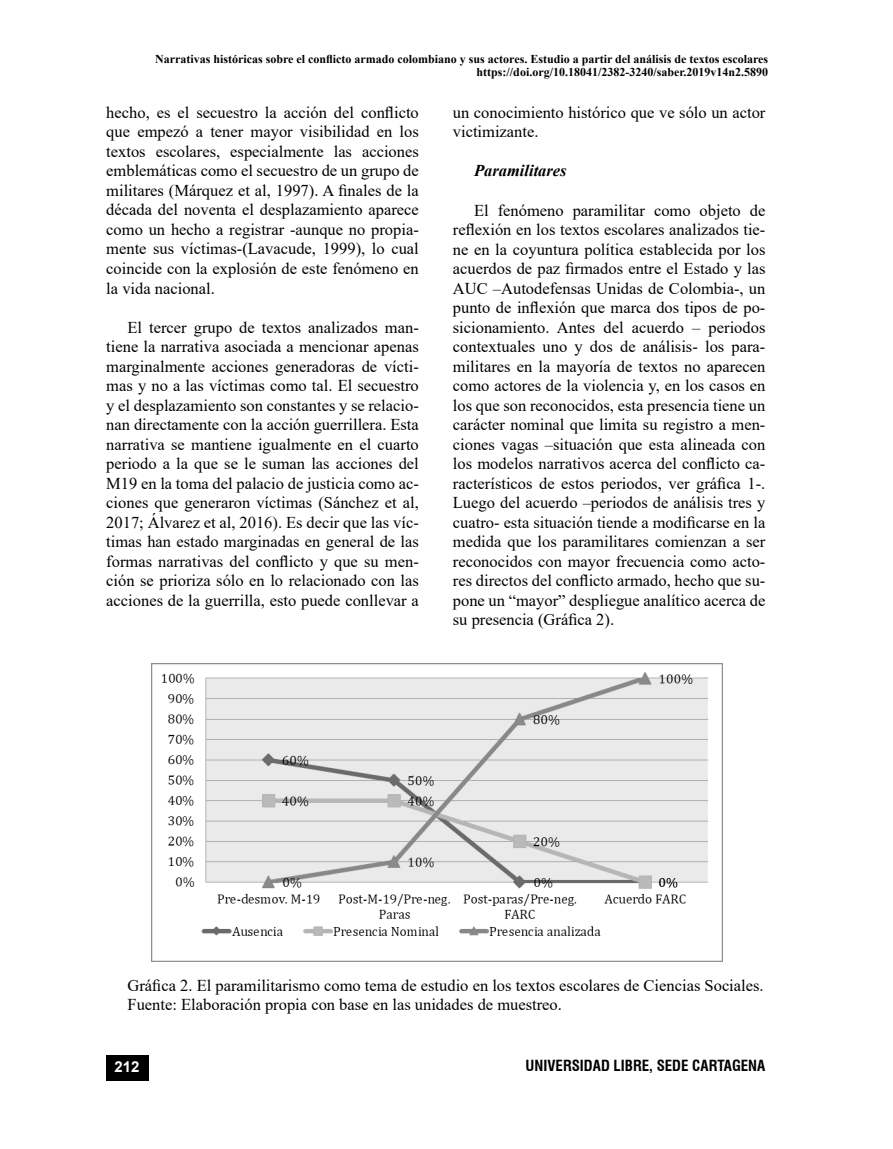
<style>
.page{position:relative;width:893px;height:1149px;background:#fff}
.page>*{position:absolute;margin:0;border:0;box-sizing:border-box;transform-origin:0 0}
.t1{font:16.5px/19.5px "Times New Roman";color:#000;text-align:justify}
.t2{font:italic 700 16.5px "Times New Roman";color:#000}
.t3{font:700 condensed 15px "Swiss 721 BT";color:#000}
.t4{font:700 15px "Arial";color:#fff}
.t5{font:700 12px/13.5px "Times New Roman";color:#000;text-align:right}
</style>
<div class="page">
<div style="left:106px;top:1054px;width:43px;height:26px;background:#000"></div>
<img style="left:152px;top:663px;width:571px;height:298px">
<p class="t5" style="left:155px;top:52px;width:615px">Narrativas históricas sobre el conflicto armado colombiano y sus actores. Estudio a partir del análisis de textos escolares https://doi.org/10.18041/2382-3240/saber.2019v14n2.5890</p>
<p class="t1" style="left:106px;top:102px;width:314px">hecho, es el secuestro la acción del conflicto que empezó a tener mayor visibilidad en los textos escolares, especialmente las acciones emblemáticas como el secuestro de un grupo de militares (Márquez et al, 1997). A finales de la década del noventa el desplazamiento aparece como un hecho a registrar -aunque no propia&shy;mente sus víctimas-(Lavacude, 1999), lo cual coincide con la explosión de este fenómeno en la vida nacional.</p>
<p class="t1" style="left:106px;top:316px;width:314px;text-indent:21px">El tercer grupo de textos analizados man&shy;tiene la narrativa asociada a mencionar apenas marginalmente acciones generadoras de vícti&shy;mas y no a las víctimas como tal. El secuestro y el desplazamiento son constantes y se relacio&shy;nan directamente con la acción guerrillera. Esta narrativa se mantiene igualmente en el cuarto periodo a la que se le suman las acciones del M19 en la toma del palacio de justicia como ac&shy;ciones que generaron víctimas (Sánchez et al, 2017; Álvarez et al, 2016). Es decir que las víc&shy;timas han estado marginadas en general de las formas narrativas del conflicto y que su men&shy;ción se prioriza sólo en lo relacionado con las acciones de la guerrilla, esto puede conllevar a</p>
<p class="t1" style="left:453px;top:102px;width:314px">un conocimiento histórico que ve sólo un actor victimizante.</p>
<p class="t2" style="left:474px;top:159px;width:94px">Paramilitares</p>
<p class="t1" style="left:453px;top:200px;width:314px;text-indent:21px">El fenómeno paramilitar como objeto de reflexión en los textos escolares analizados tie&shy;ne en la coyuntura política establecida por los acuerdos de paz firmados entre el Estado y las AUC –Autodefensas Unidas de Colombia-, un punto de inflexión que marca dos tipos de po&shy;sicionamiento. Antes del acuerdo – periodos contextuales uno y dos de análisis- los para&shy;militares en la mayoría de textos no aparecen como actores de la violencia y, en los casos en los que son reconocidos, esta presencia tiene un carácter nominal que limita su registro a men&shy;ciones vagas –situación que esta alineada con los modelos narrativos acerca del conflicto ca&shy;racterísticos de estos periodos, ver gráfica 1-.<br>Luego del acuerdo –periodos de análisis tres y cuatro- esta situación tiende a modificarse en la medida que los paramilitares comienzan a ser reconocidos con mayor frecuencia como acto&shy;res directos del conflicto armado, hecho que su&shy;pone un “mayor” despliegue analítico acerca de su presencia (Gráfica 2).</p>
<p class="t1" style="left:128px;top:974px;width:638px">Gráfica 2. El paramilitarismo como tema de estudio en los textos escolares de Ciencias Sociales.<br>Fuente: Elaboración propia con base en las unidades de muestreo.</p>
<p class="t4" style="left:115px;top:1056px;width:27px">212</p>
<p class="t3" style="left:525px;top:1056px;width:241px">UNIVERSIDAD LIBRE, SEDE CARTAGENA</p>
</div>
